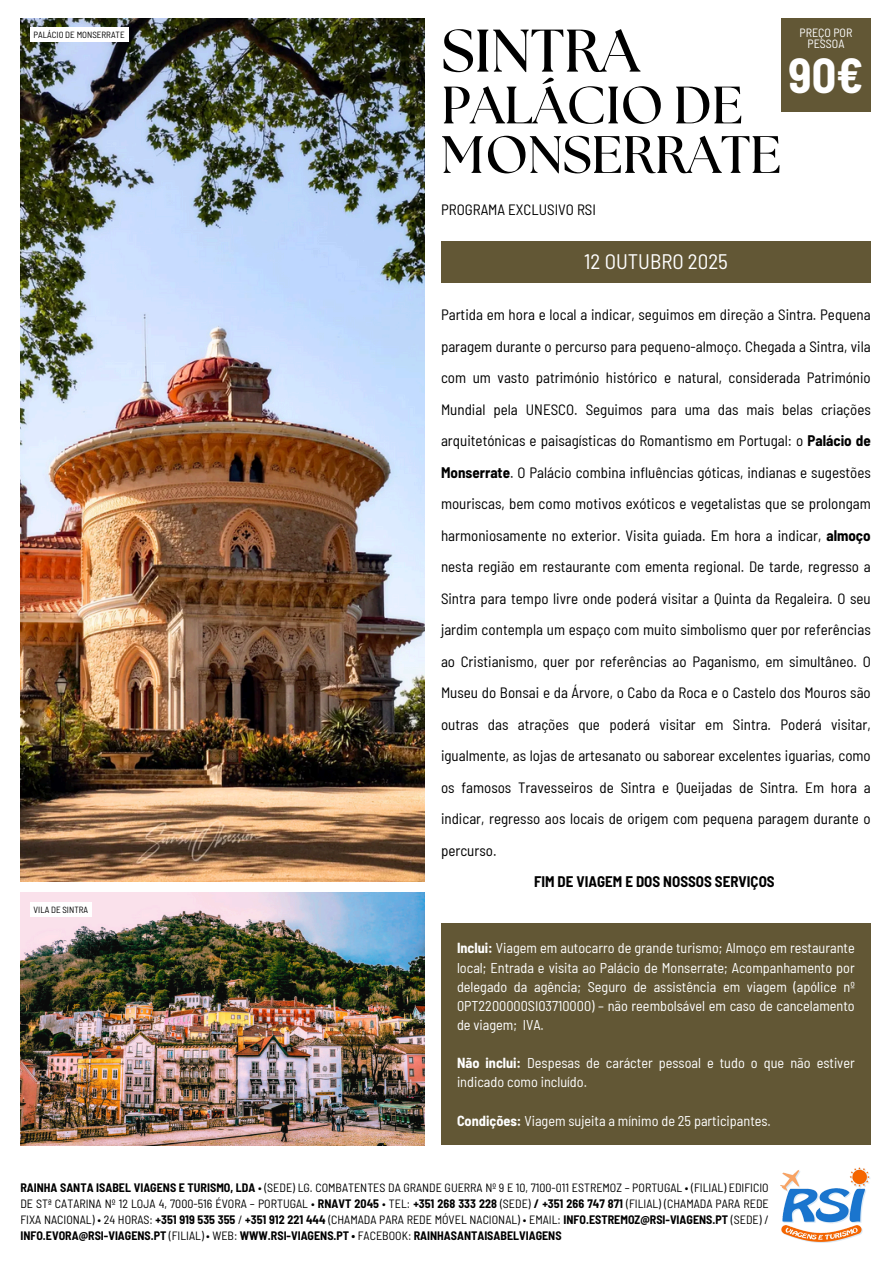
<style>
.page{position:relative;width:894px;height:1264px;background:#fff}
.page>*{position:absolute;margin:0;border:0;box-sizing:border-box;transform-origin:0 0}
.t1{font:700 60px "The Seasons";letter-spacing:-.005em;color:#000}
.t2{font:700 52.5px/49.5px "The Seasons";letter-spacing:-.005em;color:#000}
.t3{font:700 semi-condensed 48px "Barlow";color:#fff}
.t4{font:semi-condensed 21px "Barlow";color:#fff}
.t5{font:semi-condensed 15px "Barlow";color:#000}
.t6{font:700 semi-condensed 15px "Barlow";color:#000}
.t7{font:semi-condensed 14.25px/19px "Barlow";color:#fff;text-align:justify}
.t8{font:semi-condensed 12px/16px "Barlow";color:#000;text-align:justify}
.t9{font:semi-condensed 12px/11.2px "Barlow";color:#fff;text-align:center}
.t10{font:semi-condensed 9px "Barlow";color:#000}
.s1{font-weight:700}
</style>
<div class="page">
<img style="left:20px;top:18px;width:404px;height:863px">
<img style="left:780px;top:1167px;width:90px;height:75px">
<div style="left:441px;top:923px;width:429px;height:221px;background:#625735"></div>
<div style="left:441px;top:241px;width:429px;height:42px;background:#625735"></div>
<div style="left:781px;top:18px;width:89px;height:93px;background:#625735"></div>
<img style="left:20px;top:892px;width:404px;height:253px">
<div style="left:30px;top:28px;width:98px;height:14px;background:#fff"></div>
<div style="left:30px;top:902px;width:62px;height:14px;background:#fff"></div>
<h4 class="t10" style="left:34px;top:29px;width:93px">PALÁCIO DE MONSERRATE</h4>
<h4 class="t10" style="left:34px;top:903px;width:56px">VILA DE SINTRA</h4>
<p class="t1" style="left:441px;top:24px;width:200px">SINTRA</p>
<p class="t2" style="left:441px;top:83px;width:341px">PALÁCIO DE<br>MONSERRATE</p>
<p class="t9" style="left:799px;top:26px;width:54px">PREÇO POR<br>PESSOA</p>
<p class="t3" style="left:788px;top:45px;width:76px">90€</p>
<h4 class="t5" style="left:441px;top:200px;width:156px">PROGRAMA EXCLUSIVO RSI</h4>
<p class="t4" style="left:584px;top:248px;width:145px">12 OUTUBRO 2025</p>
<p class="t5" style="left:441px;top:305px;width:431px">Partida em hora e local a indicar, seguimos em direção a Sintra. Pequena</p>
<p class="t5" style="left:441px;top:336px;width:431px">paragem durante o percurso para pequeno-almoço. Chegada a Sintra, vila</p>
<p class="t5" style="left:441px;top:368px;width:431px">com um vasto património histórico e natural, considerada Património</p>
<p class="t5" style="left:441px;top:399px;width:431px">Mundial pela UNESCO. Seguimos para uma das mais belas criações</p>
<p class="t5" style="left:441px;top:431px;width:431px">arquitetónicas e paisagísticas do Romantismo em Portugal: o <span class="s1">Palácio de</span></p>
<p class="t5" style="left:441px;top:462px;width:431px"><span class="s1">Monserrate</span>. O Palácio combina influências góticas, indianas e sugestões</p>
<p class="t5" style="left:441px;top:494px;width:431px">mouriscas, bem como motivos exóticos e vegetalistas que se prolongam</p>
<p class="t5" style="left:441px;top:525px;width:431px">harmoniosamente no exterior. Visita guiada. Em hora a indicar, <span class="s1">almoço</span></p>
<p class="t5" style="left:441px;top:557px;width:431px">nesta região em restaurante com ementa regional. De tarde, regresso a</p>
<p class="t5" style="left:441px;top:588px;width:431px">Sintra para tempo livre onde poderá visitar a Quinta da Regaleira. O seu</p>
<p class="t5" style="left:441px;top:620px;width:431px">jardim contempla um espaço com muito simbolismo quer por referências</p>
<p class="t5" style="left:441px;top:651px;width:431px">ao Cristianismo, quer por referências ao Paganismo, em simultâneo. O</p>
<p class="t5" style="left:441px;top:683px;width:431px">Museu do Bonsai e da Árvore, o Cabo da Roca e o Castelo dos Mouros são</p>
<p class="t5" style="left:441px;top:714px;width:431px">outras das atrações que poderá visitar em Sintra. Poderá visitar,</p>
<p class="t5" style="left:441px;top:746px;width:431px">igualmente, as lojas de artesanato ou saborear excelentes iguarias, como</p>
<p class="t5" style="left:441px;top:777px;width:431px">os famosos Travesseiros de Sintra e Queijadas de Sintra. Em hora a</p>
<p class="t5" style="left:441px;top:809px;width:431px">indicar, regresso aos locais de origem com pequena paragem durante o</p>
<p class="t5" style="left:441px;top:840px;width:57px">percurso.</p>
<p class="t6" style="left:534px;top:872px;width:242px">FIM DE VIAGEM E DOS NOSSOS SERVIÇOS</p>
<h5 class="t7" style="left:457px;top:938px;width:399px"><span class="s1">Inclui:</span> Viagem em autocarro de grande turismo; Almoço em restaurante local; Entrada e visita ao Palácio de Monserrate; Acompanhamento por delegado da agência; Seguro de assistência em viagem (apólice nº 0PT2200000SI03710000) – não reembolsável em caso de cancelamento de viagem; IVA.</h5>
<h3 class="t7" style="left:457px;top:1052px;width:399px"><span class="s1">Não inclui:</span> Despesas de carácter pessoal e tudo o que não estiver indicado como incluído.</h3>
<h2 class="t7" style="left:457px;top:1110px;width:315px"><span class="s1">Condições:</span> Viagem sujeita a mínimo de 25 participantes.</h2>
<h1 class="t8" style="left:20px;top:1179px;width:749px"><span class="s1">RAINHA SANTA ISABEL VIAGENS E TURISMO, LDA</span> • (SEDE) LG. COMBATENTES DA GRANDE GUERRA Nº 9 E 10, 7100-011 ESTREMOZ – PORTUGAL • (FILIAL) EDIFICIO DE STª CATARINA Nº 12 LOJA 4, 7000-516 ÉVORA – PORTUGAL • <span class="s1">RNAVT 2045</span> • TEL: <span class="s1">+351 268 333 228</span> (SEDE) <span class="s1">/ +351 266 747 871</span> (FILIAL) (CHAMADA PARA REDE FIXA NACIONAL) • 24 HORAS: <span class="s1">+351 919 535 355</span> / <span class="s1">+351 912 221 444</span> (CHAMADA PARA REDE MÓVEL NACIONAL) • EMAIL: <span class="s1">INFO.ESTREMOZ@RSI-VIAGENS.PT</span> (SEDE) / <span class="s1">INFO.EVORA@RSI-VIAGENS.PT</span> (FILIAL) • WEB: <span class="s1">WWW.RSI-VIAGENS.PT •</span> FACEBOOK: <span class="s1">RAINHASANTAISABELVIAGENS</span></h1>
</div>
